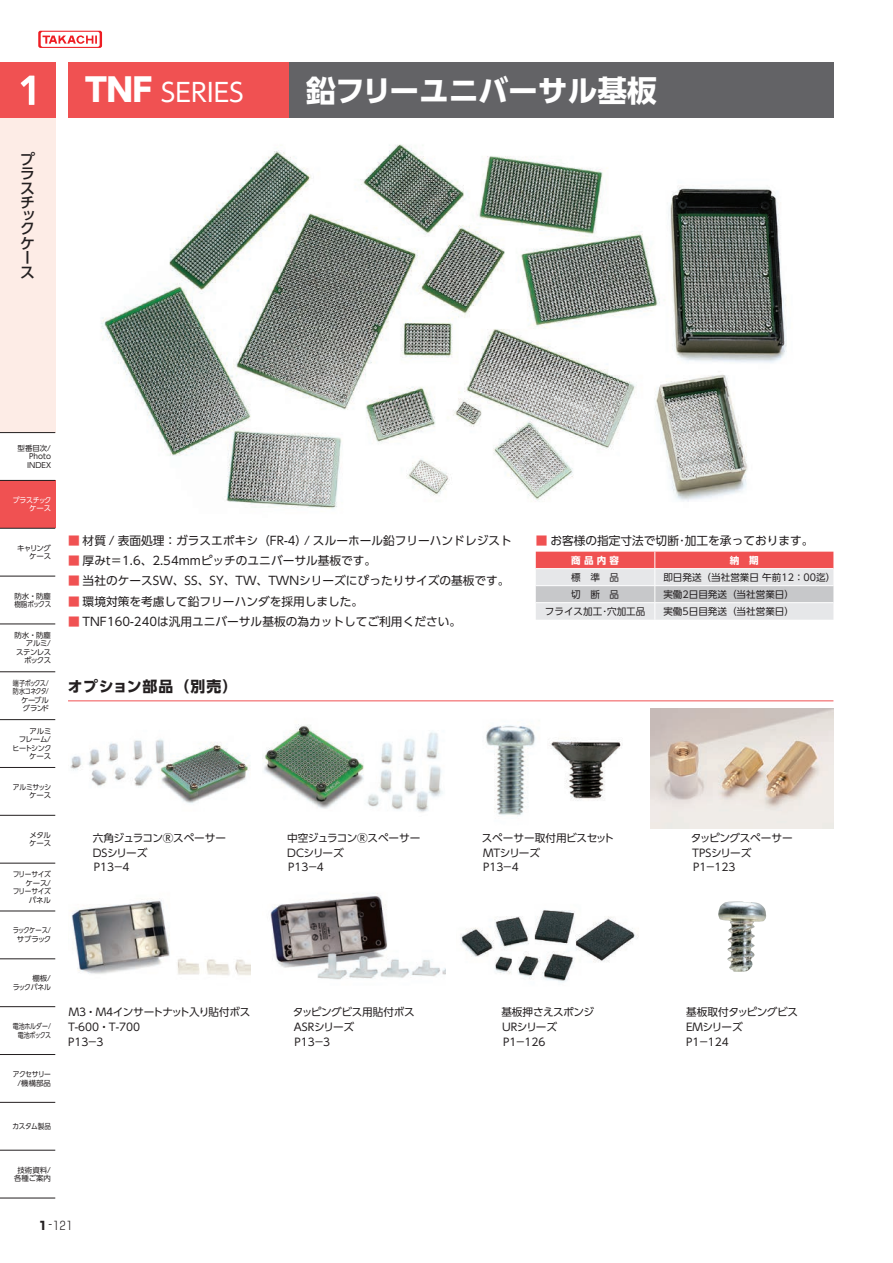
<style>
.page{position:relative;width:893px;height:1263px;background:#fff}
.page>*{position:absolute;margin:0;border:0;box-sizing:border-box;transform-origin:0 0}
.t1{font:700 29.7px "UD Shin Go Pr 6 N";color:#fff}
.t2{font:25.5px "UD Shin Go Pr 6 N";color:#fff}
.t3{font:700 14.85px "UD Shin Go Pr 6 N";letter-spacing:.055em;color:#231f20}
.t4{font:500 14.85px/14.2px "UD Shin Go Pr 6 N";color:#231f20}
.t5{font:11.7px "UD Shin Go Pr 6 N";color:#231f20}
.t6{font:300 11.7px "Shin Go Pr 6 N";color:#231f20}
.t7{font:10.65px/14.9px "UD Shin Go Pr 6 N";letter-spacing:-.025em;color:#231f20}
.t8{font:9.6px "UD Shin Go Pr 6 N";color:#231f20}
.t9{font:700 9.6px "UD Shin Go Pr 6 N";color:#fff}
.t10{font:7.5px/8.6px "UD Shin Go Pr 6 N";letter-spacing:-.03em;color:#231f20}
.t11{font:7.5px/8.6px "UD Shin Go Pr 6 N";letter-spacing:-.095em;color:#231f20;text-align:right;scale:.82 1}
.t12{font:7.5px/8.6px "UD Shin Go Pr 6 N";letter-spacing:-.03em;color:#231f20;text-align:right;scale:.9 1}
.t13{font:7.5px/8.6px "UD Shin Go Pr 6 N";letter-spacing:-.06em;color:#231f20;text-align:right}
.t14{font:7.5px/8.6px "UD Shin Go Pr 6 N";letter-spacing:-.05em;color:#231f20;text-align:right}
.t15{font:7.5px/8.6px "UD Shin Go Pr 6 N";letter-spacing:-.03em;color:#231f20;text-align:right;scale:.8 1}
.t16{font:7.5px/8.6px "UD Shin Go Pr 6 N";letter-spacing:-.07em;color:#231f20;text-align:center;scale:.85 1}
.t17{font:7.5px/8.6px "UD Shin Go Pr 6 N";letter-spacing:-.055em;color:#231f20;text-align:right;scale:.91 1}
.t18{font:7.5px/8.6px "UD Shin Go Pr 6 N";color:#231f20;text-align:center}
.t19{font:7.5px/8.6px "UD Shin Go Pr 6 N";letter-spacing:-.045em;color:#fff;text-align:right;scale:.93 1}
.t20{font:7.5px/8.6px "UD Shin Go Pr 6 N";letter-spacing:-.03em;color:#231f20;text-align:right;scale:.92 1}
.t21{font:7.5px/8.6px "UD Shin Go Pr 6 N";letter-spacing:-.08em;color:#231f20;text-align:right}
.t22{font:7.5px "UD Shin Go Pr 6 N";letter-spacing:-.03em;color:#231f20;scale:.89 1}
.s1{font-weight:800;font-size:31.95px}
.s2{font-weight:800}
.s3{color:#f05152}
</style>
<div class="page">
<div style="left:0;top:63px;width:55px;height:55px;background:#f05152"></div>
<div style="left:0;top:118px;width:55px;height:315px;background:#fdece6"></div>
<div style="left:0;top:480px;width:55px;height:48px;background:#f05152"></div>
<hr style="left:0;top:432px;width:55px;height:1px;background:#231f20">
<hr style="left:0;top:480px;width:55px;height:1px;background:#231f20">
<hr style="left:0;top:528px;width:55px;height:1px;background:#231f20">
<hr style="left:0;top:576px;width:55px;height:1px;background:#231f20">
<hr style="left:0;top:624px;width:55px;height:1px;background:#231f20">
<hr style="left:0;top:671px;width:55px;height:1px;background:#231f20">
<hr style="left:0;top:719px;width:55px;height:1px;background:#231f20">
<hr style="left:0;top:767px;width:55px;height:1px;background:#231f20">
<hr style="left:0;top:815px;width:55px;height:1px;background:#231f20">
<hr style="left:0;top:863px;width:55px;height:1px;background:#231f20">
<hr style="left:0;top:911px;width:55px;height:1px;background:#231f20">
<hr style="left:0;top:958px;width:55px;height:1px;background:#231f20">
<hr style="left:0;top:1006px;width:55px;height:1px;background:#231f20">
<hr style="left:0;top:1054px;width:55px;height:1px;background:#231f20">
<hr style="left:0;top:1102px;width:55px;height:1px;background:#231f20">
<hr style="left:0;top:1150px;width:55px;height:1px;background:#231f20">
<hr style="left:0;top:1198px;width:55px;height:1px;background:#231f20">
<svg style="left:21px;top:76px;width:13px;height:29px"></svg>
<svg style="left:38px;top:31px;width:64px;height:17px"></svg>
<img style="left:101px;top:144px;width:686px;height:365px">
<svg style="left:536px;top:552px;width:297px;height:68px;background:#e2bdbf"></svg>
<div style="left:68px;top:63px;width:221px;height:55px;background:#f05152"></div>
<div style="left:289px;top:63px;width:544px;height:55px;background:#636366"></div>
<hr style="left:68px;top:700px;width:765px;height:1px;background:#f05152">
<img style="left:262px;top:724px;width:181px;height:88px">
<img style="left:70px;top:738px;width:180px;height:66px">
<img style="left:651px;top:709px;width:182px;height:119px">
<img style="left:718px;top:901px;width:37px;height:71px">
<img style="left:71px;top:898px;width:180px;height:77px">
<img style="left:270px;top:893px;width:175px;height:87px">
<img style="left:460px;top:910px;width:179px;height:72px">
<img style="left:486px;top:725px;width:50px;height:91px">
<img style="left:550px;top:739px;width:73px;height:62px">
<h3 class="t4" style="left:20px;top:152px;width:16px;text-align:justify">プラスチ</h3>
<h3 class="t4" style="left:20px;top:208px;width:16px;line-height:13.2px">ック</h3>
<h3 class="t4" style="left:20px;top:235px;width:15px">ケース</h3>
<h2 class="t2" style="left:85px;top:72px;width:160px"><span class="s1">TNF</span> SERIES</h2>
<h1 class="t1" style="left:306px;top:66px;width:352px">鉛フリーユニバーサル基板</h1>
<p class="t10" style="left:27px;top:443px;width:25px;text-align:justify;text-indent:-9px">型番目次/ Photo INDEX</p>
<p class="t19" style="left:13px;top:496px;width:43px">プラスチックケース</p>
<p class="t21" style="left:17px;top:543px;width:35px">キャリングケース</p>
<p class="t10" style="left:14px;top:591px;width:38px">防水・防塵樹脂ボックス</p>
<p class="t13" style="left:15px;top:631px;width:38px">防水・防塵アルミ/<br>ステンレスボックス</p>
<p class="t11" style="left:13px;top:678px;width:46px">端子ボックス/防水コネクタ/ケーブルグランド</p>
<p class="t14" style="left:12px;top:726px;width:40px">アルミ<br>フレーム/ヒートシンクケース</p>
<p class="t20" style="left:13px;top:783px;width:43px">アルミサッシケース</p>
<p class="t10" style="left:29px;top:830px;width:24px">メタルケース</p>
<p class="t12" style="left:13px;top:870px;width:44px">フリーサイズケース/<br>フリーサイズパネル</p>
<p class="t16" style="left:13px;top:926px;width:47px">ラックケース/サブラック</p>
<p class="t10" style="left:13px;top:974px;width:40px;text-align:right">棚板/<br>ラックパネル</p>
<p class="t15" style="left:13px;top:1022px;width:50px">電池ホルダー/電池ボックス</p>
<p class="t17" style="left:13px;top:1070px;width:43px">アクセサリー/機構部品</p>
<p class="t22" style="left:13px;top:1120px;width:45px">カスタム製品</p>
<p class="t18" style="left:14px;top:1165px;width:38px">技術資料/各種ご案内</p>
<p class="t6" style="left:38px;top:1215px;width:36px"><span class="s2">1</span>-121</p>
<p class="t5" style="left:68px;top:531px;width:445px"><span class="s3">■</span> 材質 / 表面処理：ガラスエポキシ（FR-4）/ スルーホール鉛フリーハンドレジスト</p>
<p class="t5" style="left:68px;top:551px;width:310px"><span class="s3">■</span> 厚みt＝1.6、2.54mmピッチのユニバーサル基板です。</p>
<p class="t5" style="left:68px;top:571px;width:443px"><span class="s3">■</span> 当社のケースSW、SS、SY、TW、TWNシリーズにぴったりサイズの基板です。</p>
<p class="t5" style="left:68px;top:592px;width:297px"><span class="s3">■</span> 環境対策を考慮して鉛フリーハンダを採用しました。</p>
<p class="t5" style="left:68px;top:612px;width:395px"><span class="s3">■</span> TNF160-240は汎用ユニバーサル基板の為カットしてご利用ください。</p>
<p class="t5" style="left:536px;top:531px;width:279px"><span class="s3">■</span> お客様の指定寸法で切断･加工を承っております。</p>
<p class="t9" style="left:571px;top:552px;width:49px">商品内容</p>
<p class="t9" style="left:730px;top:552px;width:30px">納　期</p>
<p class="t8" style="left:571px;top:569px;width:49px">標　準　品</p>
<p class="t8" style="left:663px;top:569px;width:173px">即日発送（当社営業日 午前12：00迄）</p>
<p class="t8" style="left:571px;top:586px;width:49px">切　断　品</p>
<p class="t8" style="left:663px;top:586px;width:132px">実働2日目発送（当社営業日）</p>
<p class="t8" style="left:545px;top:603px;width:102px">フライス加工･穴加工品</p>
<p class="t8" style="left:663px;top:603px;width:132px">実働5日目発送（当社営業日）</p>
<h3 class="t3" style="left:68px;top:674px;width:171px">オプション部品（別売）</h3>
<p class="t7" style="left:93px;top:830px;width:135px">六角ジュラコンⓇスペーサー<br>DSシリーズ<br>P13−4</p>
<p class="t7" style="left:691px;top:830px;width:103px">タッピングスペーサー<br>TPSシリーズ<br>P1−123</p>
<p class="t7" style="left:482px;top:830px;width:134px">スペーサー取付用ビスセット<br>MTシリーズ<br>P13−4</p>
<p class="t7" style="left:287px;top:830px;width:135px">中空ジュラコンⓇスペーサー<br>DCシリーズ<br>P13−4</p>
<p class="t7" style="left:68px;top:1004px;width:184px">M3・M4インサートナット入り貼付ボス<br>T-600・T-700<br>P13−3</p>
<p class="t7" style="left:293px;top:1004px;width:124px">タッピングビス用貼付ボス<br>ASRシリーズ<br>P13−3</p>
<p class="t7" style="left:501px;top:1004px;width:94px">基板押さえスポンジ<br>URシリーズ<br>P1−126</p>
<p class="t7" style="left:686px;top:1004px;width:114px">基板取付タッピングビス<br>EMシリーズ<br>P1−124</p>
</div>
